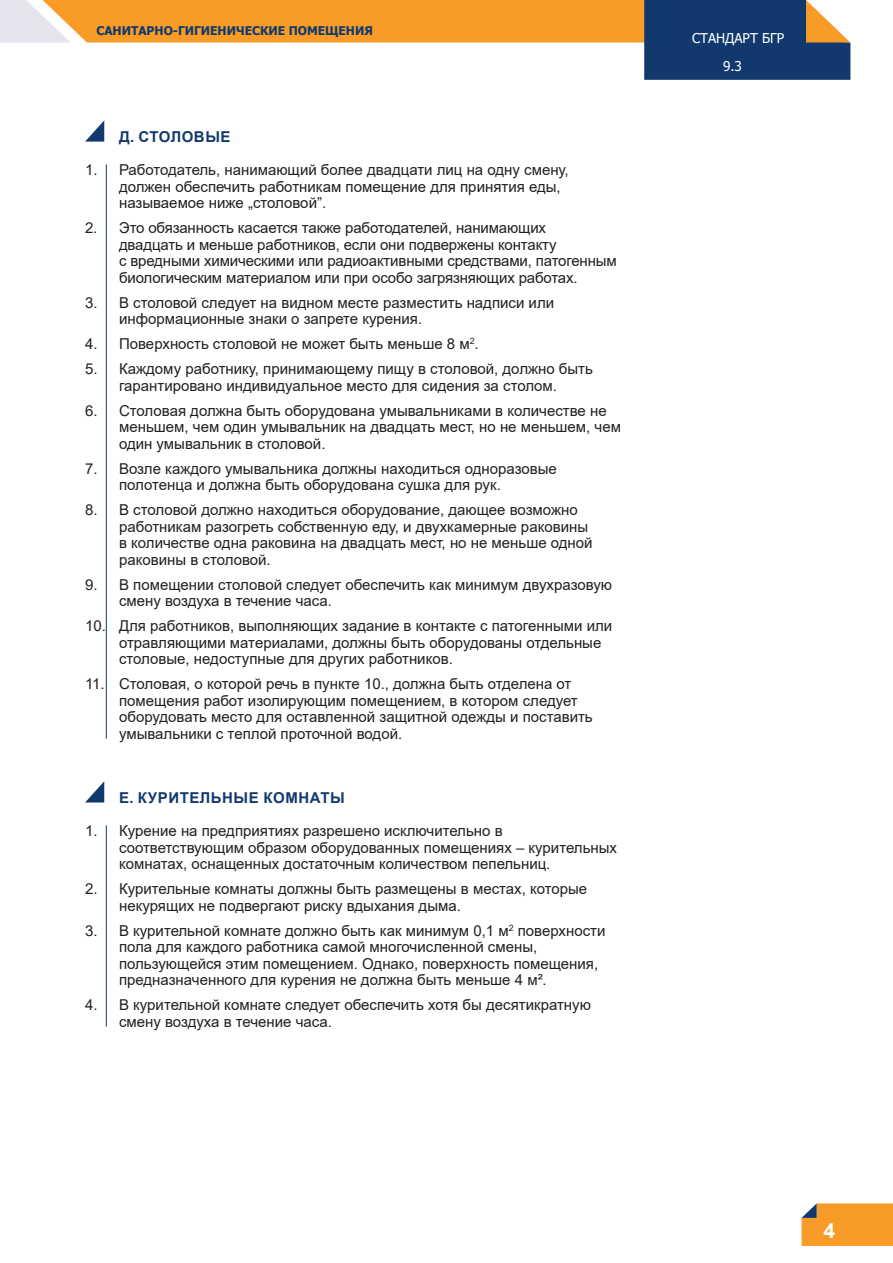
<style>
.page{position:relative;width:893px;height:1263px;background:#fff}
.page>*{position:absolute;margin:0;border:0;box-sizing:border-box;transform-origin:0 0}
.tekst{font:700 21px "Arial";color:#fff}
.Tekst_numerowany{font:15px/16.5px "Arial";color:#231f20}
.Tytulik{font:700 15px "Arial";letter-spacing:.035em;color:#11396e}
.t1{font:13.5px "Tahoma";color:#fff}
.t2{font:700 12px "Tahoma";color:#11396e}
</style>
<div class="page">
<svg style="left:801px;top:1203px;width:92px;height:43px;background:#f19d32"></svg>
<svg style="left:0;top:0;width:850px;height:80px"></svg>
<hr style="left:106px;top:825px;width:1px;height:201px;background:#11396e">
<svg style="left:85px;top:781px;width:19px;height:21px"></svg>
<hr style="left:106px;top:164px;width:1px;height:575px;background:#11396e">
<svg style="left:85px;top:120px;width:19px;height:22px"></svg>
<p class="t2" style="left:96px;top:23px;width:278px">САНИТАРНО-ГИГИЕНИЧЕСКИЕ ПОМЕЩЕНИЯ</p>
<p class="Tytulik" style="left:119px;top:126px;width:113px">Д. СТОЛОВЫЕ</p>
<p class="Tekst_numerowany" style="left:119px;top:161px;width:451px;text-indent:-34px">1. Работодатель, нанимающий более двадцати лиц на одну смену, должен обеспечить работникам помещение для принятия еды, называемое ниже „столовой”.</p>
<p class="Tekst_numerowany" style="left:119px;top:219px;width:499px;text-indent:-34px">2. Это обязанность касается также работодателей, нанимающих<br>двадцать и меньше работников, если они подвержены контакту<br>с вредными химическими или радиоактивными средствами, патогенным биологическим материалом или при особо загрязняющих работах.</p>
<p class="Tekst_numerowany" style="left:119px;top:294px;width:437px;text-indent:-34px">3. В столовой следует на видном месте разместить надписи или информационные знаки о запрете курения.</p>
<p class="Tekst_numerowany" style="left:85px;top:335px;width:395px">4. Поверхность столовой не может быть меньше 8 м<sup>2</sup>.</p>
<p class="Tekst_numerowany" style="left:85px;top:361px;width:509px;text-align:center">5. Каждому работнику, принимающему пищу в столовой, должно быть гарантировано индивидуальное место для сидения за столом.</p>
<p class="Tekst_numerowany" style="left:119px;top:402px;width:503px;text-indent:-34px">6. Столовая должна быть оборудована умывальниками в количестве не меньшем, чем один умывальник на двадцать мест, но не меньшем, чем один умывальник в столовой.</p>
<p class="Tekst_numerowany" style="left:119px;top:460px;width:439px;text-indent:-34px">7. Возле каждого умывальника должны находиться одноразовые полотенца и должна быть оборудована сушка для рук.</p>
<p class="Tekst_numerowany" style="left:119px;top:502px;width:475px;text-indent:-34px">8. В столовой должно находиться оборудование, дающее возможно работникам разогреть собственную еду, и двухкамерные раковины в количестве одна раковина на двадцать мест, но не меньше одной раковины в столовой.</p>
<p class="Tekst_numerowany" style="left:119px;top:576px;width:494px;text-indent:-34px">9. В помещении столовой следует обеспечить как минимум двухразовую смену воздуха в течение часа.</p>
<p class="Tekst_numerowany" style="left:119px;top:618px;width:495px;text-indent:-34px">10. Для работников, выполняющих задание в контакте с патогенными или отравляющими материалами, должны быть оборудованы отдельные столовые, недоступные для других работников.</p>
<p class="Tekst_numerowany" style="left:119px;top:676px;width:475px;text-indent:-34px">11. Столовая, о которой речь в пункте 10., должна быть отделена от помещения работ изолирующим помещением, в котором следует оборудовать место для оставленной защитной одежды и поставить умывальники с теплой проточной водой.</p>
<p class="Tytulik" style="left:119px;top:787px;width:227px">Е. КУРИТЕЛЬНЫЕ КОМНАТЫ</p>
<p class="Tekst_numerowany" style="left:119px;top:822px;width:499px;text-indent:-34px">1. Курение на предприятиях разрешено исключительно в соответствующим образом оборудованных помещениях – курительных комнатах, оснащенных достаточным количеством пепельниц.</p>
<p class="Tekst_numerowany" style="left:119px;top:880px;width:470px;text-indent:-34px">2. Курительные комнаты должны быть размещены в местах, которые некурящих не подвергают риску вдыхания дыма.</p>
<p class="Tekst_numerowany" style="left:119px;top:922px;width:488px;text-indent:-34px">3. В курительной комнате должно быть как минимум 0,1 м<sup>2</sup> поверхности пола для каждого работника самой многочисленной смены, пользующейся этим помещением. Однако, поверхность помещения, предназначенного для курения не должна быть меньше 4 м².</p>
<p class="Tekst_numerowany" style="left:119px;top:996px;width:473px;text-indent:-34px">4. В курительной комнате следует обеспечить хотя бы десятикратную смену воздуха в течение часа.</p>
<p class="t1" style="left:692px;top:29px;width:94px">СТАНДАРТ БГР</p>
<p class="t1" style="left:723px;top:57px;width:20px">9.3</p>
<p class="tekst" style="left:823px;top:1216px;width:13px">4</p>
</div>
